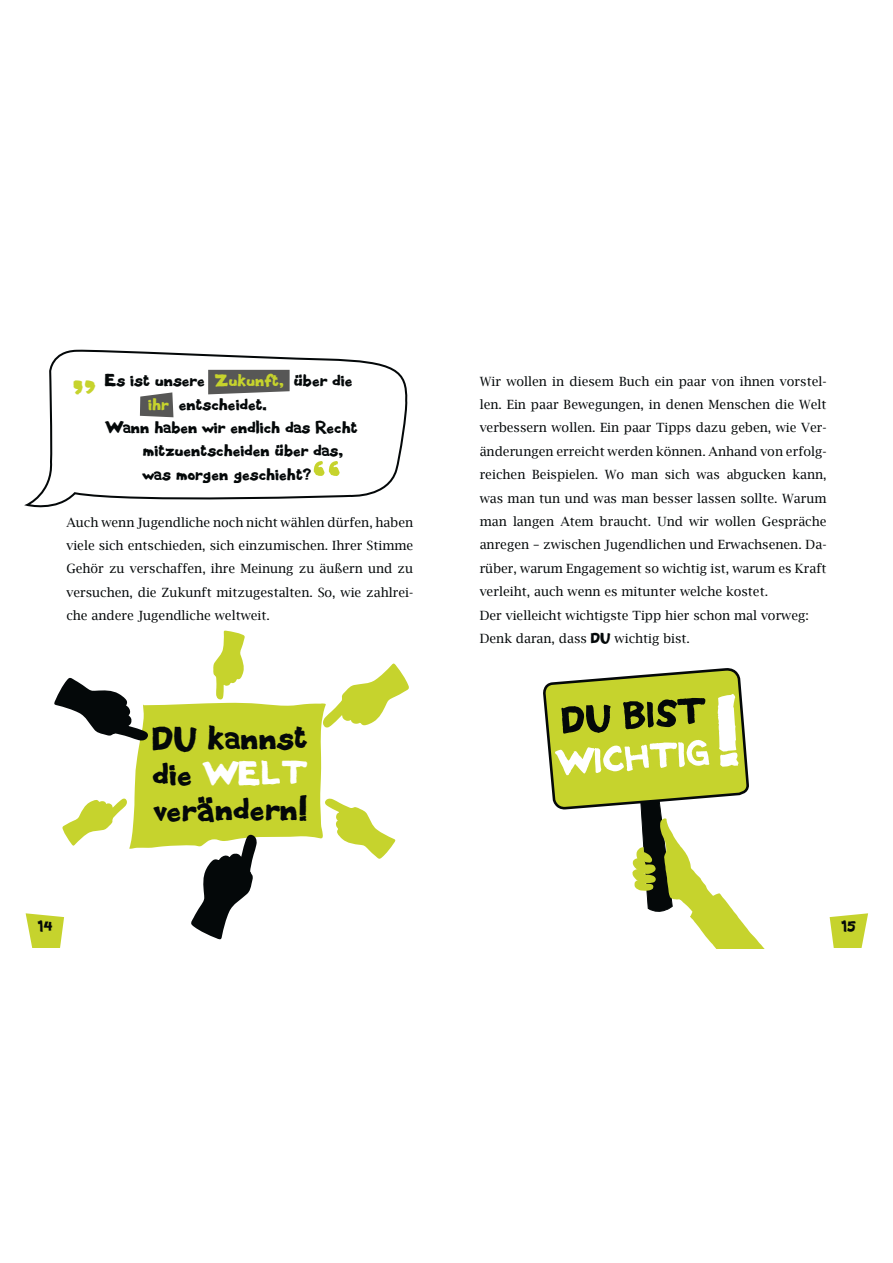
<style>
.page{position:relative;width:893px;height:1263px;background:#fff}
.page>*{position:absolute;margin:0;border:0;box-sizing:border-box;transform-origin:0 0}
.t1{font:42.6px "Black Metal Sans";color:#c6d32d}
.t2{font:29.1px/35.7px "Black Metal Sans";color:#040809;text-align:justify}
.t3{font:14.85px "Black Metal Sans";color:#040809}
.t4{font:12.75px/23.4px "Lucida Bright";color:#040809}
.t5{font:12.75px "Black Metal Sans";color:#040809}
.s1{color:#c6d32d}
.s2{color:#fff}
.s3{font-family:"Black Metal Sans"}
</style>
<div class="page">
<svg style="left:829px;top:913px;width:39px;height:35px"></svg>
<svg style="left:543px;top:668px;width:221px;height:280px"></svg>
<svg style="left:25px;top:349px;width:382px;height:159px"></svg>
<svg style="left:26px;top:631px;width:383px;height:317px"></svg>
<svg style="left:314px;top:461px;width:25px;height:15px"></svg>
<p class="t3" style="left:105px;top:369px;width:249px">Es ist unsere <span class="s1">Zukunft,</span> über die</p>
<p class="t3" style="left:148px;top:393px;width:120px"><span class="s1">ihr</span> entscheidet.</p>
<p class="t3" style="left:105px;top:416px;width:254px">Wann haben wir endlich das Recht</p>
<p class="t3" style="left:143px;top:439px;width:202px">mitzuentscheiden über das,</p>
<p class="t3" style="left:143px;top:463px;width:170px">was morgen geschieht?</p>
<p class="t4" style="left:66px;top:510px;width:348px;text-align:justify">Auch wenn Jugendliche noch nicht wählen dürfen, haben viele sich entschieden, sich einzumischen. Ihrer Stimme Gehör zu verschaffen, ihre Meinung zu äußern und zu versuchen, die Zukunft mitzugestalten. So, wie zahlrei&shy;che andere Jugendliche weltweit.</p>
<p class="t1" style="left:72px;top:367px;width:26px">"</p>
<p class="t2" style="left:152px;top:720px;width:157px">DU kannst die <span class="s2">WELT </span>verändern!</p>
<p class="t4" style="left:479px;top:369px;width:348px">Wir wollen in diesem Buch ein paar von ihnen vorstel&shy;len. Ein paar Bewegungen, in denen Menschen die Welt verbessern wollen. Ein paar Tipps dazu geben, wie Ver&shy;änderungen erreicht werden können. Anhand von erfolg&shy;reichen Beispielen. Wo man sich was abgucken kann, was man tun und was man besser lassen sollte. Warum man langen Atem braucht. Und wir wollen Gespräche anregen – zwischen Jugendlichen und Erwachsenen. Da&shy;rüber, warum Engagement so wichtig ist, warum es Kraft verleiht, auch wenn es mitunter welche kostet.<br>Der vielleicht wichtigste Tipp hier schon mal vorweg:<br>Denk daran, dass <span class="s3">DU</span> wichtig bist.</p>
<p class="t5" style="left:38px;top:917px;width:17px">14</p>
<p class="t5" style="left:841px;top:917px;width:17px">15</p>
</div>
